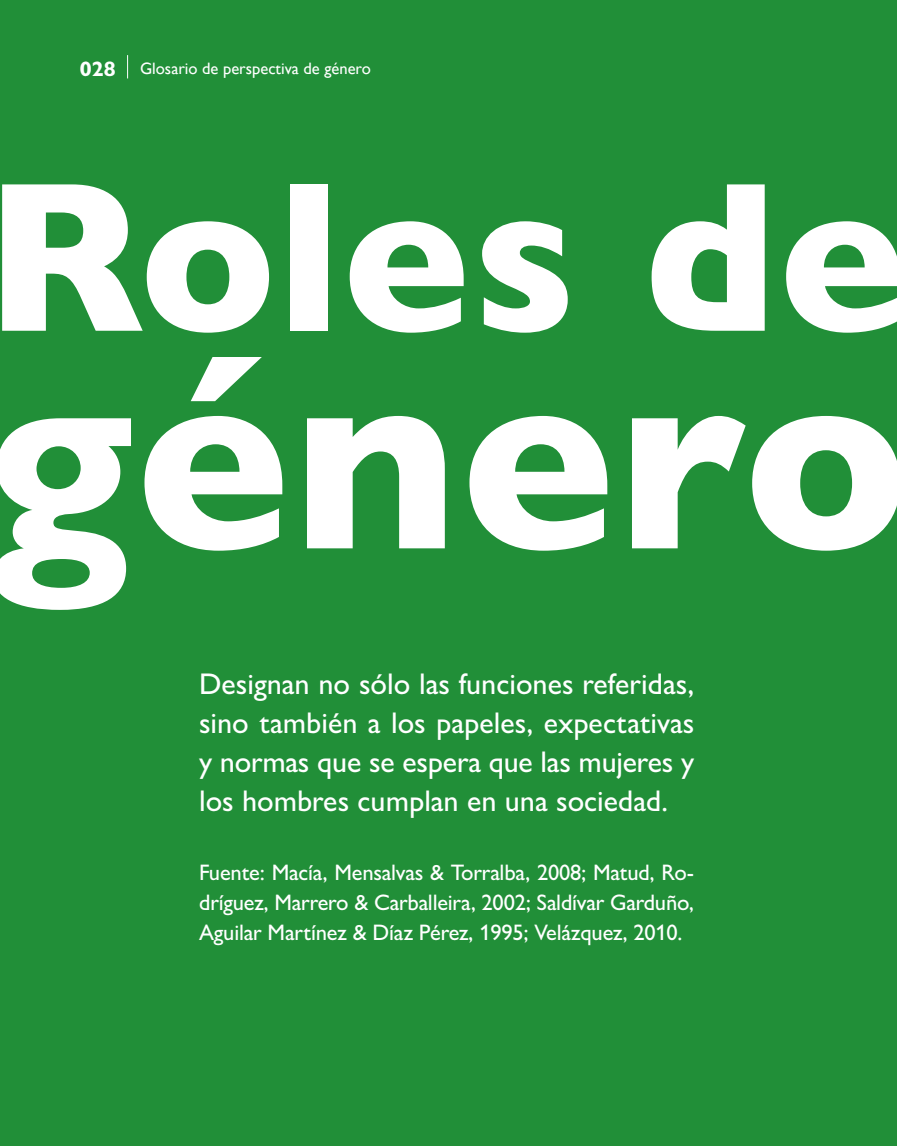
<style>
.page{position:relative;width:897px;height:1146px;background:#fff}
.page>*{position:absolute;margin:0;border:0;box-sizing:border-box;transform-origin:0 0}
.t1{font:800 259.5px "Gill Sans Nova";letter-spacing:.01em;color:#fff}
.t2{font:800 214.5px "Gill Sans Nova";letter-spacing:.01em;color:#fff}
.t3{font:500 30px/39px "Gill Sans Nova";color:#fff;text-align:justify}
.t4{font:500 22.5px/30px "Gill Sans Nova";letter-spacing:-.01em;color:#fff;text-align:justify}
.t5{font:16.5px "Gill Sans";color:#fff}
.s1{font-family:"Gill Sans Nova";font-weight:700;font-size:21px}
</style>
<div class="page">
<div style="left:0;top:0;width:897px;height:1145px;background:#218f38"></div>
<svg style="left:127px;top:55px;width:1px;height:23px"></svg>
<p class="t5" style="left:80px;top:59px;width:292px"><span class="s1">028</span> Glosario de perspectiva de género</p>
<p class="t2" style="left:-13px;top:123px;width:921px">Roles de</p>
<p class="t1" style="left:-13px;top:297px;width:924px">género</p>
<p class="t3" style="left:199px;top:664px;width:497px">Designan no sólo las funciones referidas, sino también a los papeles, expectativas y normas que se espera que las mujeres y los hombres cumplan en una sociedad.</p>
<p class="t4" style="left:199px;top:857px;width:496px">Fuente: Macía, Mensalvas &amp; Torralba, 2008; Matud, Ro&shy;dríguez, Marrero &amp; Carballeira, 2002; Saldívar Garduño, Aguilar Martínez &amp; Díaz Pérez, 1995; Velázquez, 2010.</p>
</div>
